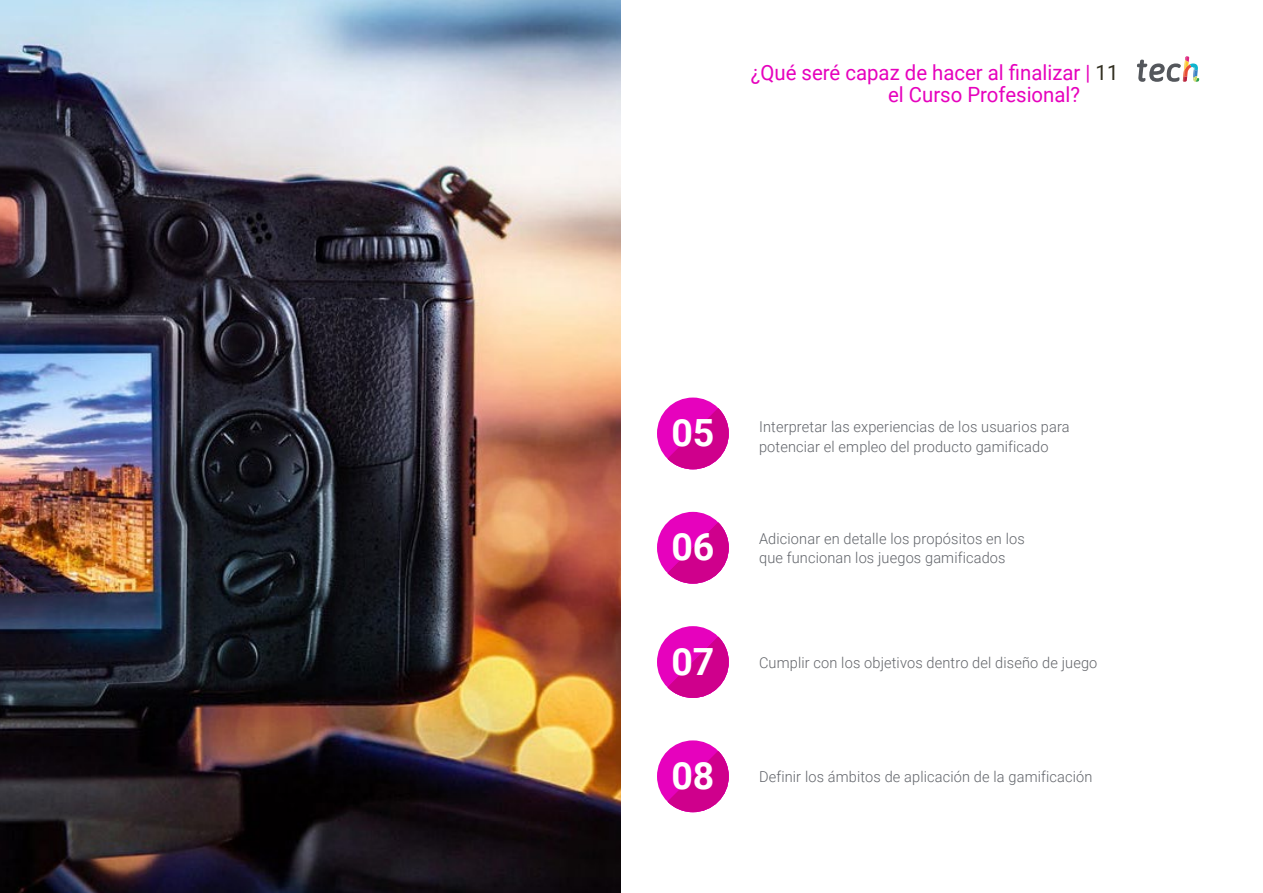
<style>
.page{position:relative;width:1263px;height:893px;background:#fff}
.page>*{position:absolute;margin:0;border:0;box-sizing:border-box;transform-origin:0 0}
.t1{font:700 37.5px "Roboto";color:#fff}
.t2{font:21px/22.5px "Roboto";color:#e602bd}
.t3{font:300 15px/19.5px "Roboto";letter-spacing:.01em;color:#61646a}
.t4{font:300 15px "Roboto";letter-spacing:.01em;color:#63656a}
.s1{color:#312e20}
</style>
<div class="page">
<img style="left:0;top:0;width:621px;height:893px">
<svg style="left:1137px;top:56px;width:62px;height:26px"></svg>
<div style="left:657px;top:512px;width:72px;height:72px;background:#e602bd;border-radius:50%"></div>
<svg style="left:667px;top:522px;width:62px;height:62px"></svg>
<div style="left:657px;top:740px;width:72px;height:72px;background:#e602bd;border-radius:50%"></div>
<svg style="left:667px;top:751px;width:62px;height:61px"></svg>
<div style="left:657px;top:626px;width:72px;height:72px;background:#e602bd;border-radius:50%"></div>
<svg style="left:667px;top:637px;width:62px;height:61px"></svg>
<div style="left:657px;top:398px;width:72px;height:71px;background:#e602bd;border-radius:50%"></div>
<svg style="left:667px;top:408px;width:62px;height:61px"></svg>
<h2 class="t2" style="left:888px;top:60px;width:232px;text-indent:-137px">¿Qué seré capaz de hacer al finalizar | <span class="s1">11 </span>el Curso Profesional?</h2>
<h1 class="t1" style="left:671px;top:407px;width:45px">05</h1>
<p class="t3" style="left:759px;top:417px;width:312px">Interpretar las experiencias de los usuarios para</p>
<p class="t3" style="left:759px;top:436px;width:291px">potenciar el empleo del producto gamificado</p>
<h1 class="t1" style="left:671px;top:521px;width:45px">06</h1>
<p class="t3" style="left:759px;top:528px;width:267px">Adicionar en detalle los propósitos en los que funcionan los juegos gamificados</p>
<h1 class="t1" style="left:671px;top:635px;width:45px">07</h1>
<p class="t4" style="left:759px;top:652px;width:340px">Cumplir con los objetivos dentro del diseño de juego</p>
<h1 class="t1" style="left:671px;top:749px;width:45px">08</h1>
<p class="t3" style="left:759px;top:766px;width:335px">Definir los ámbitos de aplicación de la gamificación</p>
</div>
